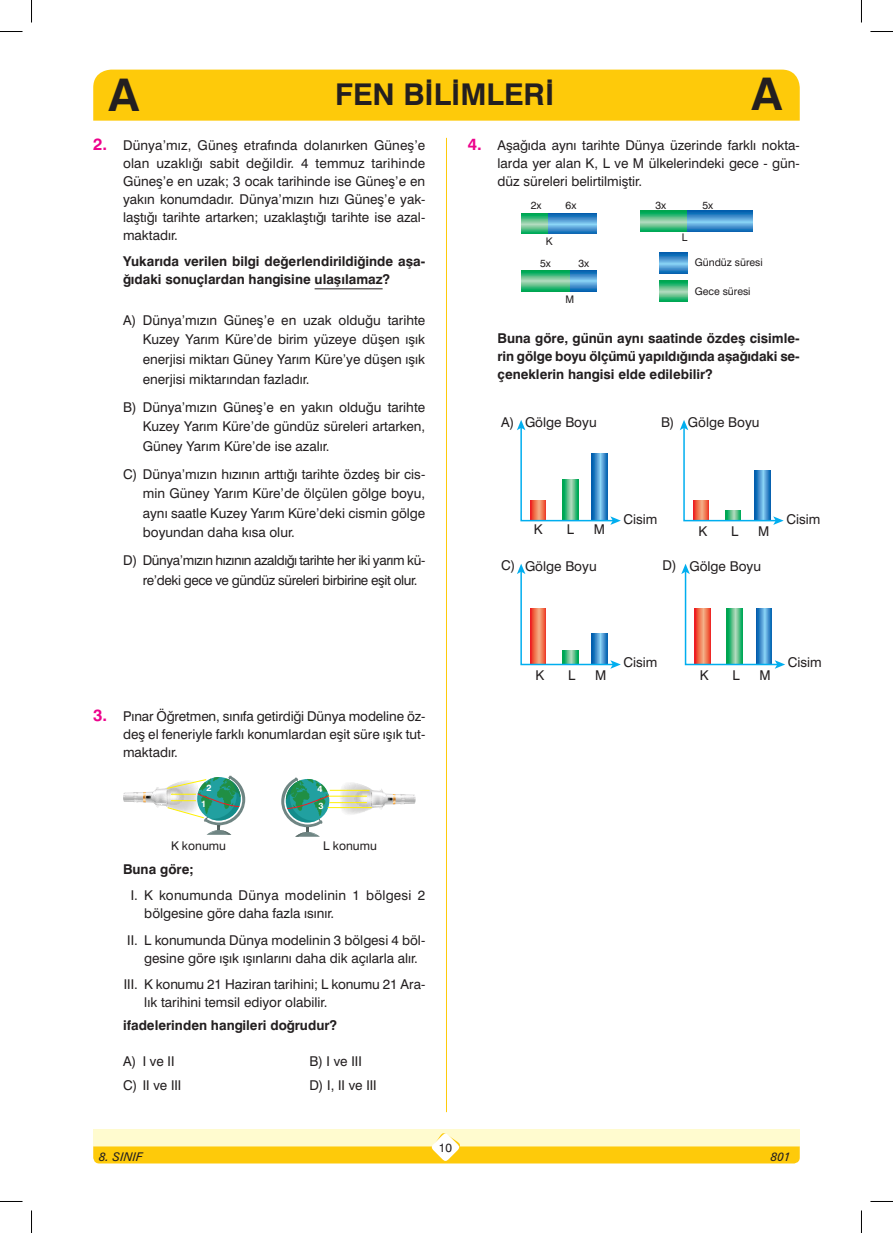
<style>
.page{position:relative;width:893px;height:1233px;background:#fff}
.page>*{position:absolute;margin:0;border:0;box-sizing:border-box;transform-origin:0 0}
.t1{font:45px "Swiss Bold Tr";color:#231f20}
.t2{font:30px "Swiss Bold Tr";color:#231f20}
.Soru_plain{font:13.5px/18px "Swiss Normal Tr";color:#231f20;text-align:justify}
.ABCDE{font:13.5px/19.5px "Swiss Normal Tr";color:#231f20;text-align:justify}
.I_II_III__öncül{font:13.5px/18px "Swiss Normal Tr";color:#231f20}
.Soru_Bold{font:13.5px/18px "Swiss Bold Tr";color:#231f20;text-align:justify}
.Soru{font:13.5px/18px "Swiss Bold Tr";color:#231f20}
.ABCDE-2{font:13.5px/19.5px "Swiss Normal Tr";letter-spacing:-.03em;color:#231f20}
.t3{font:12px "Swiss Normal Tr";color:#231f20}
.t4{font:12px "Swiss Italic Tr";color:#231f20}
.t5{font:10.5px "Swiss Normal Tr";color:#231f20}
.t6{font:9px "Swiss Bold Tr";color:#fff}
.s1{font-family:"Swiss Bold Tr";font-size:16.5px;color:#ed028c}
</style>
<div class="page">
<div style="left:93px;top:70px;width:706px;height:51px;background:#feca0a"></div>
<div style="left:93px;top:1129px;width:706px;height:17px;background:#fffbcf"></div>
<hr style="left:446px;top:138px;width:1px;height:974px;background:#feca0a">
<svg style="left:93px;top:1133px;width:706px;height:30px"></svg>
<hr style="left:314px;top:288px;width:68px;height:1px;background:#231f20">
<svg style="left:123px;top:775px;width:122px;height:59px"></svg>
<svg style="left:339px;top:783px;width:76px;height:31px"></svg>
<hr style="left:327px;top:795px;width:39px;height:1px;background:#fff101">
<hr style="left:329px;top:802px;width:37px;height:1px;background:#fff101">
<svg style="left:281px;top:777px;width:48px;height:59px"></svg>
<hr style="left:327px;top:807px;width:44px;height:1px;background:#fff101">
<hr style="left:330px;top:789px;width:39px;height:1px;background:#fff101">
<svg style="left:521px;top:213px;width:27px;height:21px"></svg>
<svg style="left:659px;top:252px;width:27px;height:21px"></svg>
<svg style="left:659px;top:280px;width:27px;height:21px"></svg>
<svg style="left:548px;top:213px;width:48px;height:21px"></svg>
<svg style="left:640px;top:211px;width:46px;height:20px"></svg>
<svg style="left:686px;top:211px;width:66px;height:20px"></svg>
<svg style="left:569px;top:270px;width:27px;height:21px"></svg>
<svg style="left:521px;top:270px;width:48px;height:21px"></svg>
<svg style="left:517px;top:420px;width:103px;height:105px"></svg>
<svg style="left:680px;top:420px;width:103px;height:105px"></svg>
<svg style="left:517px;top:564px;width:103px;height:104px"></svg>
<svg style="left:681px;top:564px;width:103px;height:104px"></svg>
<svg style="left:0;top:31px;width:22px;height:1px"></svg>
<svg style="left:870px;top:31px;width:22px;height:1px"></svg>
<svg style="left:0;top:1201px;width:22px;height:1px"></svg>
<svg style="left:870px;top:1201px;width:22px;height:1px"></svg>
<svg style="left:31px;top:0;width:1px;height:23px"></svg>
<svg style="left:31px;top:1210px;width:1px;height:22px"></svg>
<h1 class="t1" style="left:109px;top:67px;width:32px">A</h1>
<h2 class="t2" style="left:335px;top:76px;width:220px">FEN BİLİMLERİ</h2>
<h1 class="t1" style="left:751px;top:67px;width:32px">A</h1>
<p class="Soru_plain" style="left:123px;top:136px;width:304px;text-indent:-30px"><span class="s1">2.</span> Dünya’mız, Güneş etrafında dolanırken Güneş’e olan uzaklığı sabit değildir. 4 temmuz tarihinde Güneş’e en uzak; 3 ocak tarihinde ise Güneş’e en yakın konumdadır. Dünya’mızın hızı Güneş’e yak&shy;laştığı tarihte artarken; uzaklaştığı tarihte ise azal&shy;maktadır.</p>
<p class="Soru" style="left:123px;top:252px;width:303px">Yukarıda verilen bilgi değerlendirildiğinde aşa&shy;ğıdaki sonuçlardan hangisine ulaşılamaz?</p>
<p class="ABCDE" style="left:143px;top:310px;width:284px;text-indent:-20px">A) Dünya’mızın Güneş’e en uzak olduğu tarihte Kuzey Yarım Küre’de birim yüzeye düşen ışık enerjisi miktarı Güney Yarım Küre’ye düşen ışık enerjisi miktarından fazladır.</p>
<p class="ABCDE" style="left:143px;top:397px;width:284px;text-indent:-20px">B) Dünya’mızın Güneş’e en yakın olduğu tarihte Kuzey Yarım Küre’de gündüz süreleri artarken, Güney Yarım Küre’de ise azalır.</p>
<p class="ABCDE" style="left:143px;top:464px;width:284px;text-indent:-20px">C) Dünya’mızın hızının arttığı tarihte özdeş bir cis&shy;min Güney Yarım Küre’de ölçülen gölge boyu, aynı saatle Kuzey Yarım Küre’deki cismin gölge boyundan daha kısa olur.</p>
<p class="ABCDE-2" style="left:143px;top:550px;width:284px;text-indent:-20px">D) Dünya’mızın hızının azaldığı tarihte her iki yarım kü&shy;re’deki gece ve gündüz süreleri birbirine eşit olur.</p>
<p class="Soru_plain" style="left:123px;top:706px;width:303px;text-indent:-30px"><span class="s1">3.</span> Pınar Öğretmen, sınıfa getirdiği Dünya modeline öz&shy;deş el feneriyle farklı konumlardan eşit süre ışık tut&shy;maktadır.</p>
<p class="t6" style="left:206px;top:781px;width:7px">2</p>
<p class="t6" style="left:317px;top:783px;width:7px">4</p>
<p class="t6" style="left:201px;top:798px;width:7px">1</p>
<p class="t6" style="left:318px;top:800px;width:7px">3</p>
<p class="t3" style="left:171px;top:838px;width:56px">K konumu</p>
<p class="t3" style="left:323px;top:838px;width:55px">L konumu</p>
<p class="Soru_Bold" style="left:123px;top:859px;width:72px">Buna göre;</p>
<p class="I_II_III__öncül" style="left:144px;top:886px;width:282px;text-indent:-14px">I. K konumunda Dünya modelinin 1 bölgesi 2 bölgesine göre daha fazla ısınır.</p>
<p class="I_II_III__öncül" style="left:144px;top:930px;width:282px;text-indent:-17px">II. L konumunda Dünya modelinin 3 bölgesi 4 böl&shy;gesine göre ışık ışınlarını daha dik açılarla alır.</p>
<p class="I_II_III__öncül" style="left:144px;top:975px;width:282px;text-indent:-20px">III. K konumu 21 Haziran tarihini; L konumu 21 Ara&shy;lık tarihini temsil ediyor olabilir.</p>
<p class="Soru" style="left:123px;top:1015px;width:215px">ifadelerinden hangileri doğrudur?</p>
<p class="ABCDE" style="left:123px;top:1051px;width:53px">A) I ve II</p>
<p class="ABCDE" style="left:309px;top:1051px;width:54px">B) I ve III</p>
<p class="ABCDE" style="left:123px;top:1075px;width:60px">C) II ve III</p>
<p class="ABCDE" style="left:309px;top:1075px;width:69px">D) I, II ve III</p>
<p class="Soru_plain" style="left:497px;top:136px;width:303px;text-indent:-30px"><span class="s1">4.</span> Aşağıda aynı tarihte Dünya üzerinde farklı nokta&shy;larda yer alan K, L ve M ülkelerindeki gece - gün&shy;düz süreleri belirtilmiştir.</p>
<p class="t5" style="left:530px;top:198px;width:12px">2x</p>
<p class="t5" style="left:565px;top:198px;width:12px">6x</p>
<p class="t5" style="left:655px;top:198px;width:12px">3x</p>
<p class="t5" style="left:702px;top:198px;width:12px">5x</p>
<p class="t5" style="left:545px;top:234px;width:8px">K</p>
<p class="t5" style="left:681px;top:230px;width:7px">L</p>
<p class="t5" style="left:540px;top:257px;width:12px">5x</p>
<p class="t5" style="left:578px;top:257px;width:12px">3x</p>
<p class="t5" style="left:565px;top:292px;width:10px">M</p>
<p class="t5" style="left:694px;top:256px;width:70px">Gündüz süresi</p>
<p class="t5" style="left:694px;top:285px;width:57px">Gece süresi</p>
<p class="Soru_Bold" style="left:497px;top:329px;width:303px">Buna göre, günün aynı saatinde özdeş cisimle&shy;rin gölge boyu ölçümü yapıldığında aşağıdaki se&shy;çeneklerin hangisi elde edilebilir?</p>
<p class="Soru_plain" style="left:501px;top:413px;width:97px">A) Gölge Boyu</p>
<p class="Soru_plain" style="left:660px;top:413px;width:100px">B) Gölge Boyu</p>
<p class="Soru_plain" style="left:533px;top:520px;width:10px">K</p>
<p class="Soru_plain" style="left:566px;top:520px;width:9px">L</p>
<p class="Soru_plain" style="left:593px;top:520px;width:13px">M</p>
<p class="Soru_plain" style="left:501px;top:556px;width:97px">C) Gölge Boyu</p>
<p class="Soru_plain" style="left:623px;top:509px;width:35px">Cisim</p>
<p class="Soru_plain" style="left:698px;top:522px;width:10px">K</p>
<p class="Soru_plain" style="left:730px;top:522px;width:9px">L</p>
<p class="Soru_plain" style="left:757px;top:522px;width:13px">M</p>
<p class="Soru_plain" style="left:662px;top:556px;width:100px">D) Gölge Boyu</p>
<p class="Soru_plain" style="left:786px;top:509px;width:35px">Cisim</p>
<p class="Soru_plain" style="left:535px;top:665px;width:10px">K</p>
<p class="Soru_plain" style="left:568px;top:665px;width:9px">L</p>
<p class="Soru_plain" style="left:595px;top:665px;width:13px">M</p>
<p class="Soru_plain" style="left:623px;top:653px;width:35px">Cisim</p>
<p class="Soru_plain" style="left:699px;top:665px;width:10px">K</p>
<p class="Soru_plain" style="left:732px;top:665px;width:9px">L</p>
<p class="Soru_plain" style="left:759px;top:665px;width:13px">M</p>
<p class="Soru_plain" style="left:787px;top:653px;width:35px">Cisim</p>
<p class="t3" style="left:438px;top:1140px;width:15px">10</p>
<p class="t4" style="left:99px;top:1148px;width:45px">8. SINIF</p>
<p class="t4" style="left:770px;top:1148px;width:21px">801</p>
</div>
